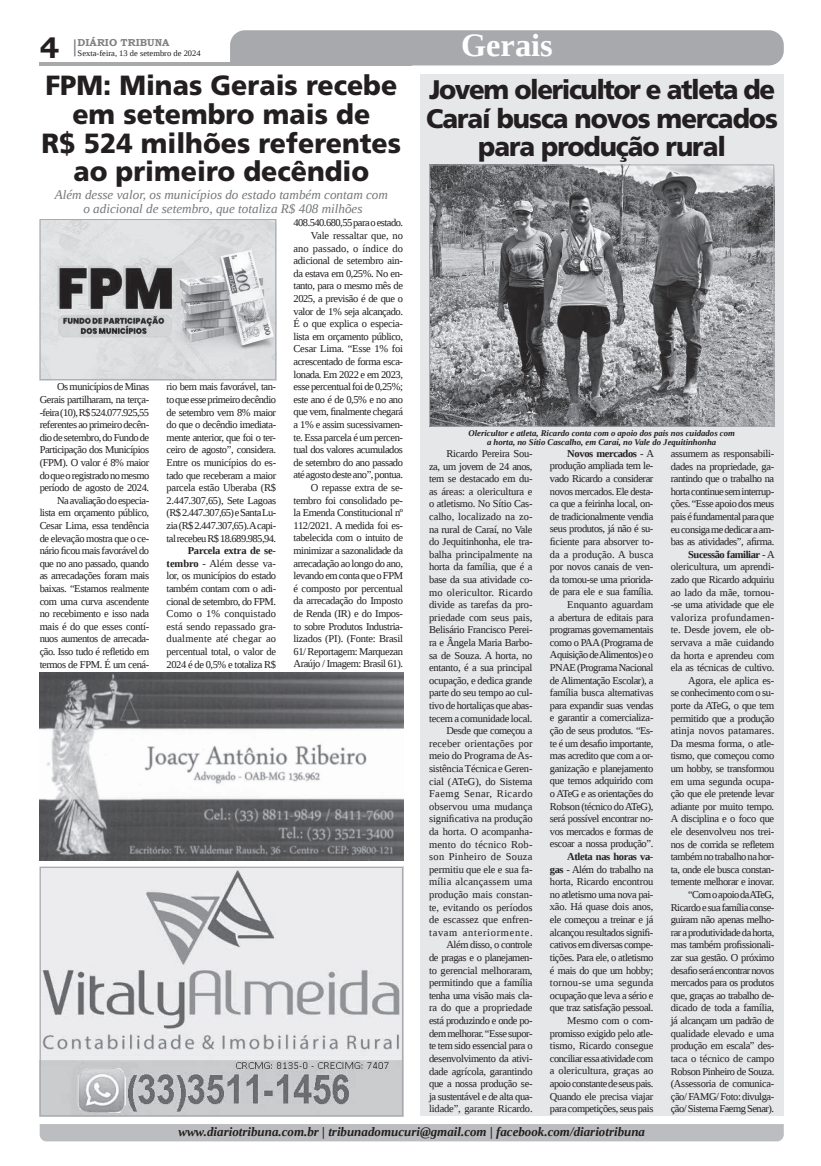
<style>
.page{position:relative;width:821px;height:1166px;background:#fff}
.page>*{position:absolute;margin:0;border:0;box-sizing:border-box;transform-origin:0 0}
.t1{font:700 32.38px "Liberation Serif";color:#fff}
.t2{font:700 29.31px "Bookman Old Style";color:#231f20}
.t3{font:900 27.74px/28.7px "Frutiger LT Std";color:#231f20;text-align:center;scale:.96 1}
.t4{font:900 26.86px/28.7px "Frutiger LT Std";letter-spacing:-.04em;color:#231f20;text-align:center;scale:.96 1}
.t5{font:italic 13.12px/14.9px "Liberation Serif";color:#76787b;text-align:center}
.t6{font:italic 700 12.95px "Liberation Serif";color:#231f20}
.t7{font:10.5px/12.6px "Liberation Serif";letter-spacing:-.04em;color:#231f20;text-align:right}
.t8{font:10.5px/12.6px "Liberation Serif";letter-spacing:-.02em;color:#231f20;text-align:right}
.t9{font:700 10.06px "Bookman Old Style";color:#808285}
.t10{font:italic 700 8.75px/9.6px "Liberation Serif";color:#231f20;text-align:center}
.t11{font:8.4px "Liberation Serif";color:#231f20}
.s1{font-weight:700}
</style>
<div class="page">
<svg style="left:74px;top:39px;width:2px;height:17px"></svg>
<hr style="left:40px;top:62px;width:372px;height:3px;background:#a8a9ad">
<div style="left:230px;top:30px;width:554px;height:35px;background:#a8a9ad"></div>
<div style="left:40px;top:1124px;width:744px;height:17px;background:#bcbdc0"></div>
<div style="left:420px;top:74px;width:364px;height:1042px;background:#e6e7e9"></div>
<img style="left:40px;top:672px;width:363px;height:189px">
<img style="left:42px;top:869px;width:359px;height:245px">
<div style="left:40px;top:867px;width:363px;height:249px;border:1px solid #a8a9ad"></div>
<img style="left:42px;top:221px;width:232px;height:157px">
<div style="left:40px;top:219px;width:236px;height:161px;border:1px solid #a8a9ad"></div>
<img style="left:431px;top:166px;width:341px;height:259px">
<div style="left:429px;top:164px;width:345px;height:263px;border:1px solid #a8a9ad"></div>
<h2 class="t2" style="left:40px;top:27px;width:21px">4</h2>
<p class="t9" style="left:78px;top:35px;width:93px">DIÁRIO TRIBUNA</p>
<p class="t11" style="left:78px;top:48px;width:125px">Sexta-feira, 13 de setembro de 2024</p>
<h3 class="t3" style="left:41px;top:71px;width:376px">FPM: Minas Gerais recebe em setembro mais de<br>R$ 524 milhões referentes ao primeiro decêndio</h3>
<p class="t5" style="left:55px;top:187px;width:335px">Além desse valor, os municípios do estado também contam com o adicional de setembro, que totaliza R$ 408 milhões</p>
<p class="t7" style="left:40px;top:380px;width:111px">Os municípios de Minas<br>Gerais partilharam, na terça--feira (10), R$ 524.077.925,55 referentes ao primeiro decên&shy;dio de setembro, do Fundo de<br>Participação dos Municípios (FPM). O valor é 8% maior do que o registrado no mesmo período de agosto de 2024.<br>Na avaliação do especia&shy;lista em orçamento público,<br>Cesar Lima, essa tendência de elevação mostra que o ce&shy;nário ficou mais favorável do que no ano passado, quando as arrecadações foram mais baixas. “Estamos realmente com uma curva ascendente no recebimento e isso nada mais é do que esses contí&shy;nuos aumentos de arrecada&shy;ção. Isso tudo é refletido em termos de FPM. É um cená-</p>
<p class="t7" style="left:167px;top:380px;width:111px;text-align:justify">rio bem mais favorável, tan&shy;to que esse primeiro decêndio de setembro vem 8% maior do que o decêndio imediata&shy;mente anterior, que foi o ter&shy;ceiro de agosto”, considera.<br>Entre os municípios do es&shy;tado que receberam a maior parcela estão Uberaba (R$ 2.447.307,65), Sete Lagoas (R$ 2.447.307,65) e Santa Lu&shy;zia (R$ 2.447.307,65). A capi&shy;tal recebeu R$ 18.689.985,94.</p>
<p class="t7" style="left:167px;top:544px;width:111px;text-align:justify;text-indent:21px"><span class="s1">Parcela extra de se&shy;tembro</span> - Além desse va&shy;lor, os municípios do estado também contam com o adi&shy;cional de setembro, do FPM.<br>Como o 1% conquistado está sendo repassado gra&shy;dualmente até chegar ao percentual total, o valor de 2024 é de 0,5% e totaliza R$</p>
<p class="t7" style="left:294px;top:216px;width:111px">408.540.680,55 para o estado.<br>Vale ressaltar que, no ano passado, o índice do adicional de setembro ain&shy;da estava em 0,25%. No en&shy;tanto, para o mesmo mês de<br>2025, a previsão é de que o valor de 1% seja alcançado.<br>É o que explica o especia&shy;lista em orçamento público,<br>Cesar Lima. “Esse 1% foi acrescentado de forma esca&shy;lonada. Em 2022 e em 2023, esse percentual foi de 0,25%; este ano é de 0,5% e no ano que vem, finalmente chegará a 1% e assim sucessivamen&shy;te. Essa parcela é um percen&shy;tual dos valores acumulados de setembro do ano passado até agosto deste ano”, pontua.<br>O repasse extra de se&shy;tembro foi consolidado pe&shy;la Emenda Constitucional nº<br>112/2021. A medida foi es&shy;tabelecida com o intuito de minimizar a sazonalidade da arrecadação ao longo do ano, levando em conta que o FPM é composto por percentual da arrecadação do Imposto de Renda (IR) e do Impos&shy;to sobre Produtos Industria&shy;lizados (PI). (Fonte: Brasil<br>61/ Reportagem: Marquezan<br>Araújo / Imagem: Brasil 61).</p>
<h1 class="t1" style="left:461px;top:24px;width:93px">Gerais</h1>
<h3 class="t4" style="left:426px;top:75px;width:368px">Jovem olericultor e atleta de<br>Caraí busca novos mercados para produção rural</h3>
<p class="t10" style="left:468px;top:428px;width:268px">Olericultor e atleta, Ricardo conta com o apoio dos pais nos cuidados com a horta, no Sítio Cascalho, em Caraí, no Vale do Jequitinhonha</p>
<p class="t8" style="left:429px;top:447px;width:105px">Ricardo Pereira Sou-<br>za, um jovem de 24 anos, tem se destacado em du&shy;as áreas: a olericultura e o atletismo. No Sítio Cas&shy;calho, localizado na zo&shy;na rural de Caraí, no Vale do Jequitinhonha, ele tra&shy;balha principalmente na horta da família, que é a base da sua atividade co&shy;mo olericultor. Ricardo divide as tarefas da pro&shy;priedade com seus pais,<br>Belisário Francisco Perei&shy;ra e Ângela Maria Barbo&shy;sa de Souza. A horta, no entanto, é a sua principal ocupação, e dedica grande parte do seu tempo ao cul&shy;tivo de hortaliças que abas&shy;tecem a comunidade local.<br>Desde que começou a receber orientações por meio do Programa de As&shy;sistência Técnica e Geren&shy;cial (ATeG), do Sistema<br>Faemg Senar, Ricardo observou uma mudança significativa na produção da horta. O acompanha&shy;mento do técnico Rob&shy;son Pinheiro de Souza permitiu que ele e sua fa&shy;mília alcançassem uma produção mais constan&shy;te, evitando os períodos de escassez que enfren&shy;tavam anteriormente.<br>Além disso, o controle<br>de pragas e o planejamen&shy;to gerencial melhoraram, permitindo que a família tenha uma visão mais cla&shy;ra do que a propriedade está produzindo e onde po&shy;dem melhorar. “Esse supor&shy;te tem sido essencial para o desenvolvimento da ativi&shy;dade agrícola, garantindo que a nossa produção se&shy;ja sustentável e de alta qua&shy;lidade”, garante Ricardo.</p>
<p class="t7" style="left:550px;top:447px;width:106px"><span class="s1">Novos mercados</span> - A produção ampliada tem le&shy;vado Ricardo a considerar novos mercados. Ele desta&shy;ca que a feirinha local, on&shy;de tradicionalmente vendia seus produtos, já não é su&shy;ficiente para absorver to&shy;da a produção. A busca por novos canais de ven&shy;da tornou-se uma priorida&shy;de para ele e sua família.<br>Enquanto aguardam<br>a abertura de editais para programas governamentais como o PAA (Programa de<br>Aquisição de Alimentos) e o<br>PNAE (Programa Nacional de Alimentação Escolar), a família busca alternativas para expandir suas vendas e garantir a comercializa&shy;ção de seus produtos. “Es&shy;te é um desafio importante, mas acredito que com a or&shy;ganização e planejamento que temos adquirido com o ATeG e as orientações do<br>Robson (técnico do ATeG), será possível encontrar no&shy;vos mercados e formas de escoar a nossa produção”.</p>
<p class="t7" style="left:550px;top:850px;width:105px"><span class="s1">Atleta nas horas va-<br>gas</span> - Além do trabalho na horta, Ricardo encontrou no atletismo uma nova pai&shy;xão. Há quase dois anos, ele começou a treinar e já alcançou resultados signifi&shy;cativos em diversas compe&shy;tições. Para ele, o atletismo é mais do que um hobby; tornou-se uma segunda ocupação que leva a sério e que traz satisfação pessoal.<br>Mesmo com o com&shy;promisso exigido pelo atle&shy;tismo, Ricardo consegue conciliar essa atividade com a olericultura, graças ao apoio constante de seus pais.<br>Quando ele precisa viajar para competições, seus pais</p>
<p class="t7" style="left:671px;top:447px;width:106px">assumem as responsabili&shy;dades na propriedade, ga&shy;rantindo que o trabalho na horta continue sem interrup&shy;ções. “Esse apoio dos meus pais é fundamental para que eu consiga me dedicar a am&shy;bas as atividades”, afirma.<br><span class="s1">Sucessão familiar</span> - A olericultura, um aprendi&shy;zado que Ricardo adquiriu ao lado da mãe, tornou--se uma atividade que ele valoriza profundamen&shy;te. Desde jovem, ele ob&shy;servava a mãe cuidando da horta e aprendeu com ela as técnicas de cultivo.<br>Agora, ele aplica es-<br>se conhecimento com o su&shy;porte da ATeG, o que tem permitido que a produção atinja novos patamares.<br>Da mesma forma, o atle&shy;tismo, que começou como um hobby, se transformou em uma segunda ocupa&shy;ção que ele pretende levar adiante por muito tempo.<br>A disciplina e o foco que ele desenvolveu nos trei&shy;nos de corrida se refletem também no trabalho na hor&shy;ta, onde ele busca constan&shy;temente melhorar e inovar. “Com o apoio da ATeG,<br>Ricardo e sua família conse&shy;guiram não apenas melho&shy;rar a produtividade da horta, mas também profissionali&shy;zar sua gestão. O próximo desafio será encontrar novos mercados para os produtos que, graças ao trabalho de&shy;dicado de toda a família, já alcançam um padrão de qualidade elevado e uma produção em escala” des&shy;taca o técnico de campo<br>Robson Pinheiro de Souza. (Assessoria de comunica&shy;ção/ FAMG/ Foto: divulga&shy;ção/ Sistema Faemg Senar).</p>
<p class="t6" style="left:178px;top:1123px;width:468px">www.diariotribuna.com.br | tribunadomucuri@gmail.com | facebook.com/diariotribuna</p>
</div>
